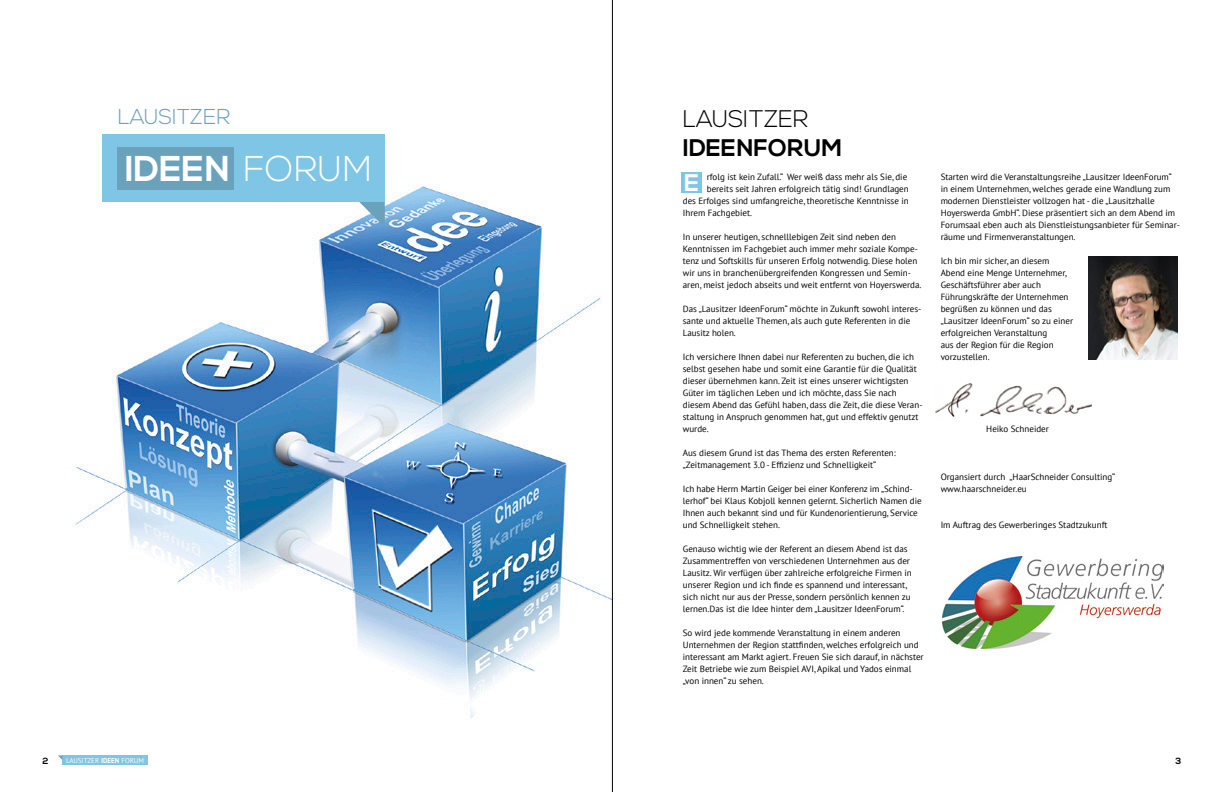
<style>
.page{position:relative;width:1224px;height:792px;background:#fff}
.page>*{position:absolute;margin:0;border:0;box-sizing:border-box;transform-origin:0 0}
.t1{font:700 35.8px "Nexa";color:#fff}
.t2{font:700 24px "Nexa";color:#000}
.t3{font:300 24px "Nexa";color:#000}
.t4{font:700 24px "Nexa";color:#fff}
.t5{font:300 21.5px "Nexa";color:#6aa1bb}
.t6{font:9px/12px "PT Sans";color:#000}
.t7{font:700 9px "Nexa";color:#000}
.t8{font:7px "PT Sans";color:#fff}
.s1{font-weight:300}
.s2{font-weight:700}
</style>
<div class="page">
<img style="left:72px;top:162px;width:540px;height:563px">
<svg style="left:359px;top:202px;width:26px;height:25px"></svg>
<div style="left:681px;top:173px;width:21px;height:20px;background:#7fc5e6"></div>
<img style="left:943px;top:556px;width:221px;height:93px">
<hr style="left:612px;top:0;width:1px;height:792px;background:#000">
<img style="left:1089px;top:257px;width:89px;height:103px">
<img style="left:935px;top:383px;width:157px;height:34px">
<div style="left:102px;top:135px;width:283px;height:67px;background:#7fc5e6"></div>
<div style="left:117px;top:147px;width:117px;height:43px;background:#6aa1bb"></div>
<div style="left:63px;top:756px;width:85px;height:9px;background:#7fc5e6"></div>
<svg style="left:58px;top:755px;width:5px;height:5px"></svg>
<h3 class="t5" style="left:118px;top:105px;width:114px">LAUSITZER</h3>
<h1 class="t1" style="left:125px;top:148px;width:249px">IDEEN <span class="s1">FORUM</span></h1>
<h2 class="t3" style="left:683px;top:105px;width:127px">LAUSITZER</h2>
<h2 class="t2" style="left:683px;top:134px;width:161px">IDEENFORUM</h2>
<h2 class="t4" style="left:684px;top:169px;width:16px">E</h2>
<p class="t6" style="left:707px;top:171px;width:202px">rfolg ist kein Zufall.“ Wer weiß dass mehr als Sie, die</p>
<p class="t6" style="left:707px;top:183px;width:203px">bereits seit Jahren erfolgreich tätig sind! Grundlagen</p>
<p class="t6" style="left:683px;top:195px;width:227px">des Erfolges sind umfangreiche, theoretische Kenntnisse in</p>
<p class="t6" style="left:683px;top:207px;width:71px">Ihrem Fachgebiet.</p>
<p class="t6" style="left:683px;top:231px;width:240px">In unserer heutigen, schnelllebigen Zeit sind neben den Kenntnissen im Fachgebiet auch immer mehr soziale Kompe&shy;tenz und Softskills für unseren Erfolg notwendig. Diese holen wir uns in branchenübergreifenden Kongressen und Semin&shy;aren, meist jedoch abseits und weit entfernt von Hoyerswerda.</p>
<p class="t6" style="left:683px;top:303px;width:240px">Das „Lausitzer IdeenForum“ möchte in Zukunft sowohl interes&shy;sante und aktuelle Themen, als auch gute Referenten in die<br>Lausitz holen.</p>
<p class="t6" style="left:683px;top:351px;width:241px">Ich versichere Ihnen dabei nur Referenten zu buchen, die ich selbst gesehen habe und somit eine Garantie für die Qualität dieser übernehmen kann. Zeit ist eines unserer wichtigsten Güter im täglichen Leben und ich möchte, dass Sie nach diesem Abend das Gefühl haben, dass die Zeit, die diese Veran&shy;staltung in Anspruch genommen hat, gut und effektiv genutzt wurde.</p>
<p class="t6" style="left:683px;top:447px;width:215px">Aus diesem Grund ist das Thema des ersten Referenten: „Zeitmanagement 3.0 - Effizienz und Schnelligkeit“</p>
<p class="t6" style="left:683px;top:483px;width:240px">Ich habe Herrn Martin Geiger bei einer Konferenz im „Schind&shy;lerhof“ bei Klaus Kobjoll kennen gelernt. Sicherlich Namen die Ihnen auch bekannt sind und für Kundenorientierung, Service und Schnelligkeit stehen.</p>
<p class="t6" style="left:683px;top:543px;width:230px">Genauso wichtig wie der Referent an diesem Abend ist das Zusammentreffen von verschiedenen Unternehmen aus der Lausitz. Wir verfügen über zahlreiche erfolgreiche Firmen in unserer Region und ich finde es spannend und interessant, sich nicht nur aus der Presse, sondern persönlich kennen zu lernen.Das ist die Idee hinter dem „Lausitzer IdeenForum“.</p>
<p class="t6" style="left:683px;top:627px;width:242px">So wird jede kommende Veranstaltung in einem anderen Unternehmen der Region stattfinden, welches erfolgreich und interessant am Markt agiert. Freuen Sie sich darauf, in nächster Zeit Betriebe wie zum Beispiel AVI, Apikal und Yados einmal „von innen“ zu sehen.</p>
<p class="t6" style="left:941px;top:171px;width:241px">Starten wird die Veranstaltungsreihe „Lausitzer IdeenForum“ in einem Unternehmen, welches gerade eine Wandlung zum modernen Dienstleister vollzogen hat - die „Lausitzhalle Hoyerswerda GmbH“. Diese präsentiert sich an dem Abend im Forumsaal eben auch als Dienstleistungsanbieter für Seminar&shy;räume und Firmenveranstaltungen.</p>
<p class="t6" style="left:941px;top:255px;width:134px">Ich bin mir sicher, an diesem<br>Abend eine Menge Unternehmer,<br>Geschäftsführer aber auch<br>Führungskräfte der Unternehmen begrüßen zu können und das „Lausitzer IdeenForum“ so zu einer erfolgreichen Veranstaltung<br>aus der Region für die Region vorzustellen.</p>
<p class="t6" style="left:986px;top:423px;width:64px">Heiko Schneider</p>
<p class="t6" style="left:941px;top:471px;width:176px">Organsiert durch „HaarSchneider Consulting“ www.haarschneider.eu</p>
<p class="t6" style="left:941px;top:519px;width:168px">Im Auftrag des Gewerberinges Stadtzukunft</p>
<p class="t7" style="left:43px;top:755px;width:7px">2</p>
<p class="t8" style="left:66px;top:756px;width:79px">LAUSITZER <span class="s2">IDEEN</span> FORUM</p>
<p class="t7" style="left:1176px;top:755px;width:7px">3</p>
</div>
